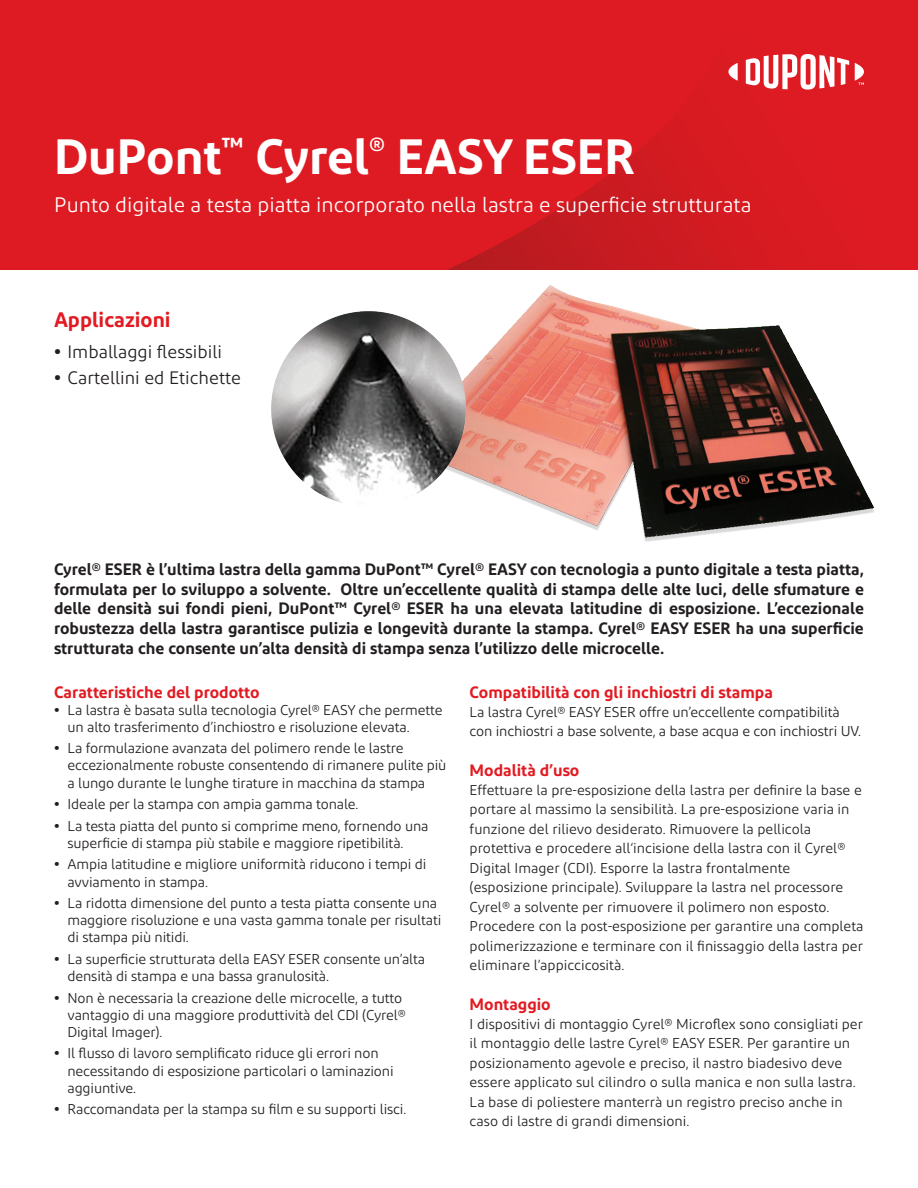
<style>
.page{position:relative;width:918px;height:1188px;background:#fff}
.page>*{position:absolute;margin:0;border:0;box-sizing:border-box;transform-origin:0 0}
.t1{font:600 49.5px "Diodrum";color:#fff}
.t2{font:21px "Diodrum";color:#fff}
.t3{font:600 21px "Diodrum";color:#e21a21}
.t4{font:18px "Diodrum";color:#231f20}
.t5{font:600 16.5px/19.8px "Diodrum";color:#231f20;text-align:justify}
.t6{font:600 16.5px "Diodrum";color:#e21a21}
.t7{font:14.25px/19.5px "Diodrum";letter-spacing:-.01em;color:#231f20}
.s1{font-weight:700}
</style>
<div class="page">
<div style="left:0;top:0;width:918px;height:270px;background:#de1b22"></div>
<svg style="left:447px;top:129px;width:291px;height:141px"></svg>
<svg style="left:728px;top:63px;width:10px;height:18px"></svg>
<svg style="left:746px;top:54px;width:103px;height:36px"></svg>
<svg style="left:855px;top:63px;width:9px;height:22px"></svg>
<img style="left:467px;top:285px;width:407px;height:257px">
<img style="left:271px;top:311px;width:196px;height:192px">
<h1 class="t1" style="left:54px;top:125px;width:583px">DuPont<sup>™</sup> Cyrel<sup>®</sup> EASY ESER</h1>
<h2 class="t2" style="left:54px;top:192px;width:699px">Punto digitale a testa piatta incorporato nella lastra e superficie strutturata</h2>
<h2 class="t3" style="left:54px;top:306px;width:118px">Applicazioni</h2>
<p class="t4" style="left:54px;top:340px;width:170px"><span class="s1">•</span> Imballaggi flessibili</p>
<p class="t4" style="left:54px;top:366px;width:188px"><span class="s1">•</span> Cartellini ed Etichette</p>
<p class="t5" style="left:54px;top:559px;width:812px">Cyrel® ESER è l’ultima lastra della gamma DuPont™ Cyrel® EASY con tecnologia a punto digitale a testa piatta, formulata per lo sviluppo a solvente. Oltre un’eccellente qualità di stampa delle alte luci, delle sfumature e delle densità sui fondi pieni, DuPont™ Cyrel® ESER ha una elevata latitudine di esposizione. L’eccezionale robustezza della lastra garantisce pulizia e longevità durante la stampa. Cyrel® EASY ESER ha una superficie strutturata che consente un’alta densità di stampa senza l’utilizzo delle microcelle.</p>
<p class="t6" style="left:54px;top:681px;width:207px">Caratteristiche del prodotto</p>
<p class="t7" style="left:67px;top:701px;width:377px;line-height:17.1px;text-indent:-13px"><span class="s1">•</span> La lastra è basata sulla tecnologia Cyrel® EASY che permette un alto trasferimento d’inchiostro e risoluzione elevata.</p>
<p class="t7" style="left:67px;top:740px;width:381px;line-height:17.1px;text-indent:-13px"><span class="s1">•</span> La formulazione avanzata del polimero rende le lastre eccezionalmente robuste consentendo di rimanere pulite più a lungo durante le lunghe tirature in macchina da stampa</p>
<p class="t7" style="left:54px;top:794px;width:306px"><span class="s1">•</span> Ideale per la stampa con ampia gamma tonale.</p>
<p class="t7" style="left:67px;top:817px;width:363px;line-height:17.1px;text-indent:-13px"><span class="s1">•</span> La testa piatta del punto si comprime meno, fornendo una superficie di stampa più stabile e maggiore ripetibilità.</p>
<p class="t7" style="left:67px;top:856px;width:360px;line-height:17.1px;text-indent:-13px"><span class="s1">•</span> Ampia latitudine e migliore uniformità riducono i tempi di avviamento in stampa.</p>
<p class="t7" style="left:67px;top:894px;width:375px;line-height:17.1px;text-indent:-13px"><span class="s1">•</span> La ridotta dimensione del punto a testa piatta consente una maggiore risoluzione e una vasta gamma tonale per risultati di stampa più nitidi.</p>
<p class="t7" style="left:67px;top:950px;width:359px;line-height:17.1px;text-indent:-13px"><span class="s1">•</span> La superficie strutturata della EASY ESER consente un’alta densità di stampa e una bassa granulosità.</p>
<p class="t7" style="left:67px;top:989px;width:340px;line-height:17.1px;text-indent:-13px"><span class="s1">•</span> Non è necessaria la creazione delle microcelle, a tutto vantaggio di una maggiore produttività del CDI (Cyrel®<br>Digital Imager).</p>
<p class="t7" style="left:67px;top:1045px;width:328px;line-height:17.1px;text-indent:-13px"><span class="s1">•</span> Il flusso di lavoro semplificato riduce gli errori non necessitando di esposizione particolari o laminazioni aggiuntive.</p>
<p class="t7" style="left:54px;top:1099px;width:354px"><span class="s1">•</span> Raccomandata per la stampa su film e su supporti lisci.</p>
<p class="t6" style="left:470px;top:681px;width:305px">Compatibilità con gli inchiostri di stampa</p>
<p class="t7" style="left:470px;top:702px;width:393px">La lastra Cyrel® EASY ESER offre un’eccellente compatibilità con inchiostri a base solvente, a base acqua e con inchiostri UV.</p>
<p class="t6" style="left:470px;top:759px;width:111px">Modalità d’uso</p>
<p class="t7" style="left:470px;top:780px;width:395px">Effettuare la pre-esposizione della lastra per definire la base e portare al massimo la sensibilità. La pre-esposizione varia in funzione del rilievo desiderato. Rimuovere la pellicola protettiva e procedere all‘incisione della lastra con il Cyrel® Digital Imager (CDI). Esporre la lastra frontalmente (esposizione principale). Sviluppare la lastra nel processore Cyrel® a solvente per rimuovere il polimero non esposto.<br>Procedere con la post-esposizione per garantire una completa polimerizzazione e terminare con il finissaggio della lastra per eliminare l’appiccicosità.</p>
<p class="t6" style="left:470px;top:993px;width:83px">Montaggio</p>
<p class="t7" style="left:470px;top:1014px;width:395px">I dispositivi di montaggio Cyrel® Microflex sono consigliati per il montaggio delle lastre Cyrel® EASY ESER. Per garantire un posizionamento agevole e preciso, il nastro biadesivo deve essere applicato sul cilindro o sulla manica e non sulla lastra.<br>La base di poliestere manterrà un registro preciso anche in caso di lastre di grandi dimensioni.</p>
</div>
